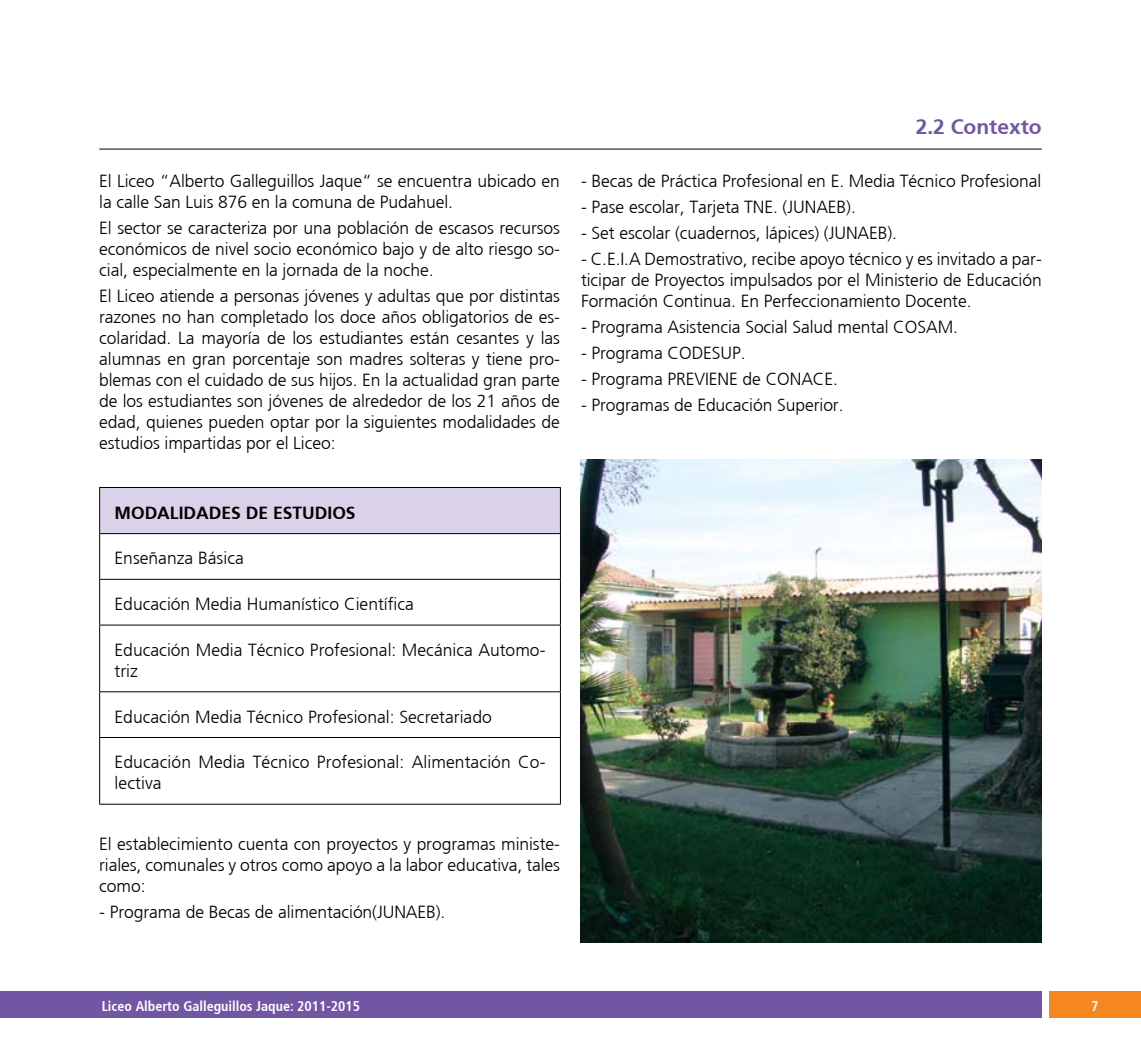
<style>
.page{position:relative;width:1141px;height:1042px;background:#fff}
.page>*{position:absolute;margin:0;border:0;box-sizing:border-box;transform-origin:0 0}
.t1{font:700 21px "Frutiger";color:#7156a4}
.t2{font:300 17.5px/21px "Frutiger";letter-spacing:-.005em;color:#000;text-align:justify}
.t3{font:700 17.5px "Frutiger";color:#000}
.t4{font:14px "Frutiger Bold Cn";color:#fff}
</style>
<div class="page">
<hr style="left:99px;top:149px;width:943px;height:1px;background:#000">
<div style="left:100px;top:487px;width:460px;height:46px;background:#d9d2e9"></div>
<hr style="left:99px;top:487px;width:462px;height:1px;background:#000">
<hr style="left:99px;top:488px;width:1px;height:45px;background:#000">
<hr style="left:560px;top:488px;width:1px;height:45px;background:#000">
<hr style="left:99px;top:533px;width:462px;height:1px;background:#000">
<hr style="left:99px;top:534px;width:1px;height:45px;background:#000">
<hr style="left:560px;top:534px;width:1px;height:45px;background:#000">
<hr style="left:99px;top:579px;width:462px;height:1px;background:#000">
<hr style="left:99px;top:580px;width:1px;height:44px;background:#000">
<hr style="left:560px;top:580px;width:1px;height:44px;background:#000">
<hr style="left:99px;top:624px;width:462px;height:1px;background:#000">
<hr style="left:99px;top:625px;width:1px;height:66px;background:#000">
<hr style="left:560px;top:625px;width:1px;height:66px;background:#000">
<hr style="left:99px;top:691px;width:462px;height:1px;background:#000">
<hr style="left:99px;top:692px;width:1px;height:45px;background:#000">
<hr style="left:560px;top:692px;width:1px;height:45px;background:#000">
<hr style="left:99px;top:737px;width:462px;height:1px;background:#000">
<hr style="left:99px;top:738px;width:1px;height:66px;background:#000">
<hr style="left:560px;top:738px;width:1px;height:66px;background:#000">
<hr style="left:99px;top:804px;width:462px;height:1px;background:#000">
<div style="left:0;top:991px;width:1042px;height:26px;background:#7156a4"></div>
<div style="left:1049px;top:991px;width:92px;height:26px;background:#f6861f"></div>
<img style="left:581px;top:460px;width:461px;height:483px">
<p class="t2" style="left:99px;top:171px;width:462px">El Liceo “Alberto Galleguillos Jaque“ se encuentra ubicado en la calle San Luis 876 en la comuna de Pudahuel.</p>
<p class="t2" style="left:99px;top:217px;width:462px">El sector se caracteriza por una población de escasos recursos económicos de nivel socio económico bajo y de alto riesgo so&shy;cial, especialmente en la jornada de la noche.</p>
<p class="t2" style="left:99px;top:285px;width:462px">El Liceo atiende a personas jóvenes y adultas que por distintas razones no han completado los doce años obligatorios de es&shy;colaridad. La mayoría de los estudiantes están cesantes y las alumnas en gran porcentaje son madres solteras y tiene pro&shy;blemas con el cuidado de sus hijos. En la actualidad gran parte de los estudiantes son jóvenes de alrededor de los 21 años de edad, quienes pueden optar por la siguientes modalidades de estudios impartidas por el Liceo:</p>
<p class="t3" style="left:115px;top:502px;width:42px">MODAL</p>
<p class="t3" style="left:179px;top:502px;width:17px">IDADES</p>
<p class="t3" style="left:246px;top:502px;width:39px">DE ESTUD</p>
<p class="t3" style="left:327px;top:502px;width:28px">IOS</p>
<p class="t2" style="left:115px;top:548px;width:131px">Enseñanza Básica</p>
<p class="t2" style="left:115px;top:593px;width:301px">Educación Media Humanístico Científica</p>
<p class="t2" style="left:115px;top:639px;width:432px">Educación Media Técnico Profesional: Mecánica Automo&shy;triz</p>
<p class="t2" style="left:115px;top:706px;width:379px">Educación Media Técnico Profesional: Secretariado</p>
<p class="t2" style="left:115px;top:752px;width:433px">Educación Media Técnico Profesional: Alimentación Co&shy;lectiva</p>
<p class="t2" style="left:99px;top:833px;width:462px">El establecimiento cuenta con proyectos y programas ministe&shy;riales, comunales y otros como apoyo a la labor educativa, tales como:</p>
<p class="t2" style="left:99px;top:901px;width:348px">- Programa de Becas de alimentación(JUNAEB).</p>
<p class="t1" style="left:916px;top:114px;width:128px">2.2 Contexto</p>
<p class="t2" style="left:581px;top:171px;width:462px">- Becas de Práctica Profesional en E. Media Técnico Profesional</p>
<p class="t2" style="left:581px;top:196px;width:276px">- Pase escolar, Tarjeta TNE. (JUNAEB).</p>
<p class="t2" style="left:581px;top:222px;width:318px">- Set escolar (cuadernos, lápices) (JUNAEB).</p>
<p class="t2" style="left:581px;top:248px;width:462px">- C.E.I.A Demostrativo, recibe apoyo técnico y es invitado a par&shy;ticipar de Proyectos impulsados por el Ministerio de Educación Formación Continua. En Perfeccionamiento Docente.</p>
<p class="t2" style="left:581px;top:316px;width:379px">- Programa Asistencia Social Salud mental COSAM.</p>
<p class="t2" style="left:581px;top:342px;width:166px">- Programa CODESUP.</p>
<p class="t2" style="left:581px;top:368px;width:259px">- Programa PREVIENE de CONACE.</p>
<p class="t2" style="left:581px;top:394px;width:264px">- Programas de Educación Superior.</p>
<p class="t4" style="left:102px;top:997px;width:260px">Liceo Alberto Galleguillos Jaque: 2011-2015</p>
<p class="t4" style="left:1091px;top:997px;width:9px">7</p>
</div>
